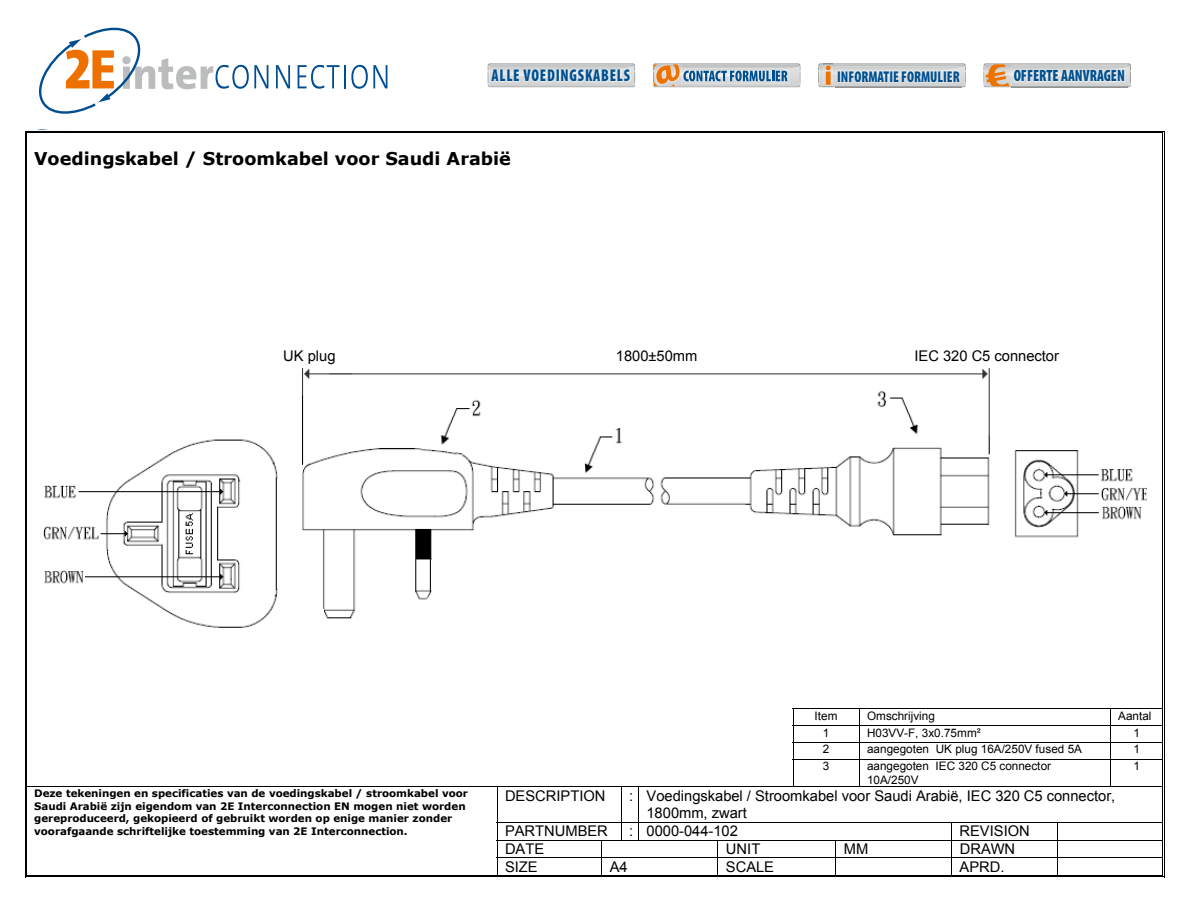
<style>
.page{position:relative;width:1188px;height:918px;background:#fff}
.page>*{position:absolute;margin:0;border:0;box-sizing:border-box;transform-origin:0 0}
.t1{font:700 17.7px "Verdana";color:#000}
.t2{font:900 condensed 17.1px "Myriad Pro";letter-spacing:.05em;color:#005090;scale:.9 1}
.t3{font:900 condensed 16.35px "Myriad Pro";color:#005090;scale:.9 1}
.t4{font:900 condensed 15.75px "Myriad Pro";color:#005090;scale:.9 1}
.t5{font:14.7px/17px "Arial";color:#000}
.t6{font:11.7px/13.5px "Arial";color:#000}
.t7{font:700 10.35px/12.5px "Verdana";color:#000}
</style>
<div class="page">
<svg style="left:276px;top:65px;width:14px;height:23px"></svg>
<svg style="left:298px;top:65px;width:42px;height:24px"></svg>
<hr style="left:344px;top:65px;width:2px;height:23px;background:#004d91">
<svg style="left:351px;top:65px;width:36px;height:24px"></svg>
<svg style="left:39px;top:28px;width:229px;height:86px"></svg>
<svg style="left:653px;top:63px;width:147px;height:24px;background:#b0b5b8"></svg>
<svg style="left:488px;top:63px;width:147px;height:24px"></svg>
<img style="left:489px;top:77px;width:144px;height:11px">
<img style="left:489px;top:65px;width:144px;height:12px">
<svg style="left:818px;top:63px;width:148px;height:24px"></svg>
<img style="left:28px;top:130px;width:35px;height:1px">
<img style="left:43px;top:368px;width:1103px;height:260px">
<hr style="left:27px;top:131px;width:1135px;height:1px;background:#000">
<hr style="left:27px;top:133px;width:1135px;height:1px;background:#000">
<hr style="left:27px;top:133px;width:1px;height:575px;background:#000">
<hr style="left:25px;top:133px;width:1px;height:575px;background:#000">
<hr style="left:1164px;top:133px;width:1px;height:575px;background:#000">
<hr style="left:1162px;top:133px;width:1px;height:575px;background:#000">
<hr style="left:793px;top:708px;width:369px;height:1px;background:#000">
<hr style="left:793px;top:725px;width:369px;height:1px;background:#000">
<hr style="left:793px;top:742px;width:369px;height:1px;background:#000">
<hr style="left:793px;top:759px;width:369px;height:1px;background:#000">
<svg style="left:793px;top:709px;width:1px;height:77px"></svg>
<svg style="left:859px;top:709px;width:1px;height:77px"></svg>
<svg style="left:1110px;top:709px;width:1px;height:77px"></svg>
<svg style="left:25px;top:708px;width:2px;height:79px"></svg>
<hr style="left:27px;top:786px;width:1135px;height:1px;background:#000">
<svg style="left:1162px;top:708px;width:3px;height:79px"></svg>
<hr style="left:27px;top:787px;width:1px;height:35px;background:#000">
<hr style="left:25px;top:787px;width:1px;height:35px;background:#000">
<hr style="left:497px;top:787px;width:1px;height:35px;background:#000">
<hr style="left:621px;top:787px;width:1px;height:35px;background:#000">
<hr style="left:638px;top:787px;width:1px;height:35px;background:#000">
<hr style="left:1164px;top:787px;width:1px;height:35px;background:#000">
<hr style="left:1162px;top:787px;width:1px;height:35px;background:#000">
<hr style="left:497px;top:822px;width:665px;height:1px;background:#000">
<svg style="left:621px;top:823px;width:1px;height:17px"></svg>
<svg style="left:638px;top:823px;width:1px;height:17px"></svg>
<hr style="left:497px;top:840px;width:665px;height:1px;background:#000">
<hr style="left:497px;top:857px;width:665px;height:1px;background:#000">
<svg style="left:25px;top:822px;width:2px;height:55px"></svg>
<hr style="left:27px;top:876px;width:470px;height:1px;background:#000">
<hr style="left:27px;top:875px;width:470px;height:1px;background:#000">
<svg style="left:497px;top:823px;width:2px;height:53px"></svg>
<hr style="left:497px;top:876px;width:105px;height:1px;background:#000">
<hr style="left:499px;top:875px;width:103px;height:1px;background:#000">
<hr style="left:602px;top:876px;width:116px;height:1px;background:#000">
<hr style="left:604px;top:875px;width:114px;height:1px;background:#000">
<hr style="left:718px;top:876px;width:117px;height:1px;background:#000">
<hr style="left:720px;top:875px;width:115px;height:1px;background:#000">
<svg style="left:835px;top:841px;width:3px;height:35px"></svg>
<hr style="left:835px;top:876px;width:116px;height:1px;background:#000">
<hr style="left:838px;top:875px;width:113px;height:1px;background:#000">
<svg style="left:951px;top:823px;width:2px;height:53px"></svg>
<hr style="left:951px;top:876px;width:106px;height:1px;background:#000">
<hr style="left:953px;top:875px;width:104px;height:1px;background:#000">
<svg style="left:1057px;top:823px;width:2px;height:53px"></svg>
<hr style="left:1057px;top:876px;width:105px;height:1px;background:#000">
<hr style="left:1059px;top:875px;width:103px;height:1px;background:#000">
<svg style="left:1162px;top:822px;width:3px;height:55px"></svg>
<svg style="left:984px;top:63px;width:147px;height:25px"></svg>
<h2 class="t2" style="left:492px;top:65px;width:156px">ALLE VOEDINGSKABELS</h2>
<h3 class="t4" style="left:837px;top:66px;width:138px">INFORMATIE FORMULIER</h3>
<h3 class="t3" style="left:1014px;top:65px;width:125px">OFFERTE AANVRAGEN</h3>
<h1 class="t1" style="left:34px;top:147px;width:478px">Voedingskabel / Stroomkabel voor Saudi Arabië</h1>
<h3 class="t5" style="left:283px;top:347px;width:54px">UK plug</h3>
<h3 class="t5" style="left:616px;top:347px;width:83px">1800±50mm</h3>
<h3 class="t5" style="left:914px;top:347px;width:146px">IEC 320 C5 connector</h3>
<p class="t7" style="left:34px;top:787px;width:435px">Deze tekeningen en specificaties van de voedingskabel / stroomkabel voor Saudi Arabië zijn eigendom van 2E Interconnection EN mogen niet worden gereproduceerd, gekopieerd of gebruikt worden op enige manier zonder voorafgaande schriftelijke toestemming van 2E Interconnection.</p>
<p class="t6" style="left:815px;top:709px;width:24px">Item</p>
<p class="t6" style="left:867px;top:709px;width:69px">Omschrijving</p>
<p class="t6" style="left:1118px;top:709px;width:35px">Aantal</p>
<p class="t6" style="left:823px;top:726px;width:8px">1</p>
<p class="t6" style="left:867px;top:726px;width:115px">H03VV-F, 3x0.75mm²</p>
<p class="t6" style="left:1134px;top:726px;width:8px">1</p>
<p class="t6" style="left:823px;top:743px;width:8px">2</p>
<p class="t6" style="left:867px;top:743px;width:216px">aangegoten UK plug 16A/250V fused 5A</p>
<p class="t6" style="left:1133px;top:743px;width:8px">1</p>
<p class="t6" style="left:823px;top:760px;width:8px">3</p>
<p class="t6" style="left:867px;top:760px;width:186px">aangegoten IEC 320 C5 connector<br>10A/250V</p>
<p class="t6" style="left:1134px;top:760px;width:8px">1</p>
<h3 class="t5" style="left:505px;top:787px;width:102px">DESCRIPTION</h3>
<h3 class="t5" style="left:646px;top:787px;width:470px;text-indent:-17px">: Voedingskabel / Stroomkabel voor Saudi Arabië, IEC 320 C5 connector,<br>1800mm, zwart</h3>
<h3 class="t5" style="left:505px;top:823px;width:104px">PARTNUMBER</h3>
<h3 class="t5" style="left:629px;top:823px;width:110px">: 0000-044-102</h3>
<h3 class="t5" style="left:960px;top:823px;width:72px">REVISION</h3>
<h3 class="t5" style="left:505px;top:841px;width:41px">DATE</h3>
<h3 class="t5" style="left:726px;top:841px;width:36px">UNIT</h3>
<h3 class="t5" style="left:844px;top:841px;width:26px">MM</h3>
<h3 class="t5" style="left:960px;top:841px;width:57px">DRAWN</h3>
<h3 class="t5" style="left:505px;top:858px;width:34px">SIZE</h3>
<h3 class="t5" style="left:610px;top:858px;width:19px">A4</h3>
<h3 class="t5" style="left:726px;top:858px;width:50px">SCALE</h3>
<h3 class="t5" style="left:960px;top:858px;width:46px">APRD.</h3>
</div>
